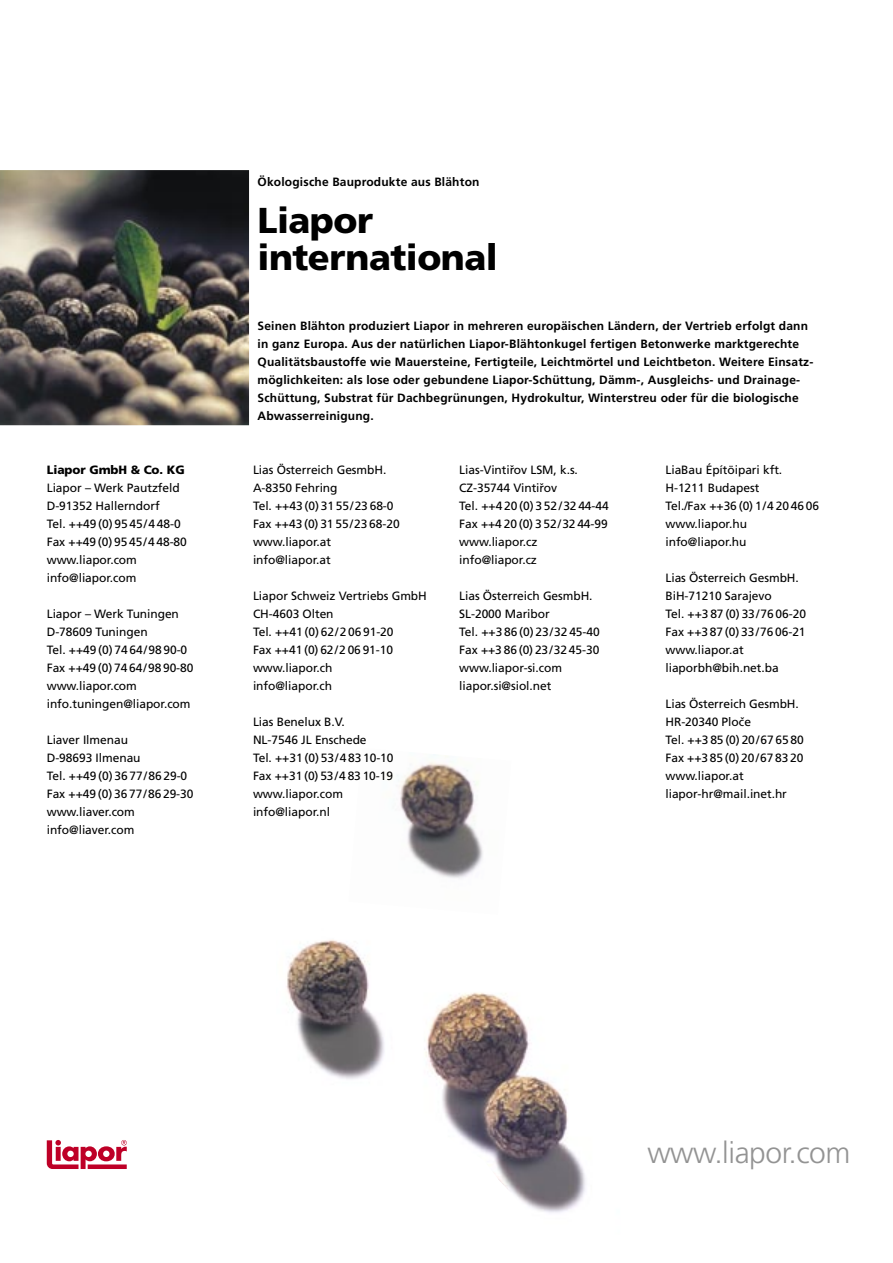
<style>
.page{position:relative;width:893px;height:1263px;background:#fff}
.page>*{position:absolute;margin:0;border:0;box-sizing:border-box;transform-origin:0 0}
.t1{font:900 36px/37.5px "Frutiger";letter-spacing:-.015em;color:#000}
.t2{font:300 30px "Frutiger";letter-spacing:-.015em;color:#939393}
.t3{font:12px/18px "Frutiger";letter-spacing:-.005em;color:#000}
.t4{font:700 12px/18px "Frutiger";letter-spacing:.015em;color:#000}
.t5{font:900 12px "Frutiger";letter-spacing:-.005em;color:#000}
</style>
<div class="page">
<svg style="left:47px;top:1140px;width:80px;height:29px"></svg>
<img style="left:425px;top:992px;width:161px;height:221px">
<img style="left:286px;top:940px;width:98px;height:139px">
<img style="left:397px;top:754px;width:86px;height:125px">
<img style="left:0;top:170px;width:249px;height:255px">
<p class="t5" style="left:47px;top:462px;width:139px">Liapor GmbH &amp; Co. KG</p>
<p class="t3" style="left:47px;top:479px;width:142px">Liapor – Werk Pautzfeld<br>D-91352 Hallerndorf<br>Tel. ++49 (0) 95 45/4 48-0<br>Fax ++49 (0) 95 45/4 48-80 www.liapor.com info@liapor.com</p>
<p class="t3" style="left:47px;top:605px;width:148px">Liapor – Werk Tuningen<br>D-78609 Tuningen<br>Tel. ++49 (0) 74 64/98 90-0<br>Fax ++49 (0) 74 64/98 90-80 www.liapor.com info.tuningen@liapor.com</p>
<p class="t3" style="left:47px;top:731px;width:148px">Liaver Ilmenau<br>D-98693 Ilmenau<br>Tel. ++49 (0) 36 77/86 29-0<br>Fax ++49 (0) 36 77/86 29-30 www.liaver.com info@liaver.com</p>
<p class="t4" style="left:258px;top:173px;width:223px">Ökologische Bauprodukte aus Blähton</p>
<h1 class="t1" style="left:258px;top:201px;width:242px">Liapor international</h1>
<p class="t4" style="left:258px;top:317px;width:557px">Seinen Blähton produziert Liapor in mehreren europäischen Ländern, der Vertrieb erfolgt dann in ganz Europa. Aus der natürlichen Liapor-Blähtonkugel fertigen Betonwerke marktgerechte Qualitätsbaustoffe wie Mauersteine, Fertigteile, Leichtmörtel und Leichtbeton. Weitere Einsatz&shy;möglichkeiten: als lose oder gebundene Liapor-Schüttung, Dämm-, Ausgleichs- und Drainage-Schüttung, Substrat für Dachbegrünungen, Hydrokultur, Winterstreu oder für die biologische Abwasserreinigung.</p>
<p class="t3" style="left:253px;top:461px;width:148px">Lias Österreich GesmbH.<br>A-8350 Fehring<br>Tel. ++43 (0) 31 55/23 68-0<br>Fax ++43 (0) 31 55/23 68-20 www.liapor.at info@liapor.at</p>
<p class="t3" style="left:253px;top:587px;width:175px">Liapor Schweiz Vertriebs GmbH<br>CH-4603 Olten<br>Tel. ++41 (0) 62/2 06 91-20<br>Fax ++41 (0) 62/2 06 91-10 www.liapor.ch<br>info@liapor.ch</p>
<p class="t3" style="left:253px;top:713px;width:142px">Lias Benelux B.V.<br>NL-7546 JL Enschede<br>Tel. ++31 (0) 53/4 83 10-10<br>Fax ++31 (0) 53/4 83 10-19 www.liapor.com info@liapor.nl</p>
<p class="t3" style="left:459px;top:461px;width:151px">Lias-Vintirˇov LSM, k.s.<br>CZ-35744 Vintirˇov<br>Tel. ++4 20 (0) 3 52 /32 44-44<br>Fax ++4 20 (0) 3 52/32 44-99 www.liapor.cz info@liapor.cz</p>
<p class="t3" style="left:459px;top:587px;width:142px">Lias Österreich GesmbH.<br>SL-2000 Maribor<br>Tel. ++3 86 (0) 23/32 45-40<br>Fax ++3 86 (0) 23/32 45-30 www.liapor-si.com liapor.si@siol.net</p>
<p class="t3" style="left:665px;top:461px;width:155px">LiaBau Építöipari kft.<br>H-1211 Budapest<br>Tel./Fax ++36 (0) 1/4 20 46 06 www.liapor.hu info@liapor.hu</p>
<p class="t3" style="left:665px;top:569px;width:142px">Lias Österreich GesmbH.<br>BiH-71210 Sarajevo<br>Tel. ++3 87 (0) 33/76 06-20<br>Fax ++3 87 (0) 33/76 06-21 www.liapor.at liaporbh@bih.net.ba</p>
<p class="t3" style="left:665px;top:695px;width:140px">Lias Österreich GesmbH.<br>HR-20340 Plocˇe<br>Tel. ++3 85 (0) 20/67 65 80<br>Fax ++3 85 (0) 20/67 83 20 www.liapor.at liapor-hr@mail.inet.hr</p>
<h2 class="t2" style="left:647px;top:1136px;width:205px">www.liapor.com</h2>
</div>
